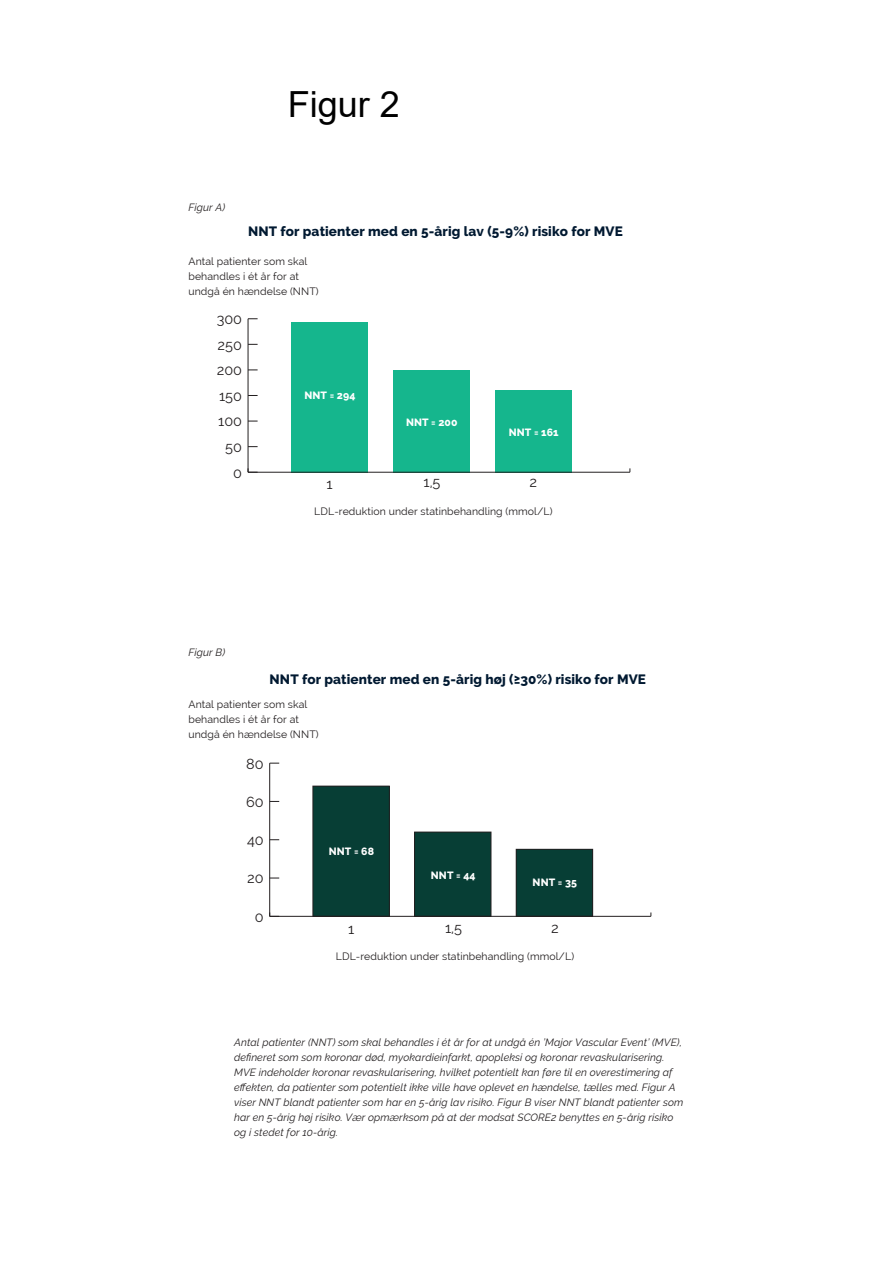
<style>
.page{position:relative;width:893px;height:1263px;background:#fff}
.page>*{position:absolute;margin:0;border:0;box-sizing:border-box;transform-origin:0 0}
.t1{font:36px "Arial";color:#000}
.t2{font:14.4px "Raleway";color:#231f20}
.t3{font:800 13.5px "Raleway";letter-spacing:.01em;color:#011931}
.t4{font:italic 10.5px/15px "Raleway";letter-spacing:.01em;color:#231f20}
.t5{font:10.5px/15px "Raleway";letter-spacing:.01em;color:#231f20}
.t6{font:800 10.5px "Raleway";letter-spacing:.01em;color:#fff}
</style>
<div class="page">
<div style="left:516px;top:849px;width:77px;height:67px;background:#073e35"></div>
<div style="left:516px;top:849px;width:77px;height:67px;border:1px solid #231f20"></div>
<div style="left:415px;top:832px;width:76px;height:84px;background:#073e35"></div>
<div style="left:414px;top:832px;width:77px;height:84px;border:1px solid #231f20"></div>
<div style="left:313px;top:786px;width:76px;height:130px;background:#073e35"></div>
<div style="left:313px;top:786px;width:76px;height:130px;border:1px solid #231f20"></div>
<div style="left:495px;top:390px;width:77px;height:82px;background:#15b68d"></div>
<div style="left:393px;top:370px;width:77px;height:102px;background:#15b68d"></div>
<div style="left:291px;top:322px;width:77px;height:150px;background:#15b68d"></div>
<hr style="left:248px;top:472px;width:382px;height:1px;background:#231f20">
<hr style="left:248px;top:319px;width:1px;height:153px;background:#231f20">
<svg style="left:248px;top:468px;width:10px;height:5px"></svg>
<hr style="left:270px;top:916px;width:381px;height:1px;background:#231f20">
<hr style="left:269px;top:763px;width:1px;height:153px;background:#231f20">
<svg style="left:269px;top:912px;width:10px;height:5px"></svg>
<h1 class="t1" style="left:288px;top:80px;width:114px">Figur 2</h1>
<p class="t4" style="left:188px;top:199px;width:38px">Figur A)</p>
<p class="t3" style="left:248px;top:224px;width:376px">NNT for patienter med en 5-årig lav (5-9%) risiko for MVE</p>
<p class="t5" style="left:188px;top:254px;width:132px">Antal patienter som skal behandles i ét år for at undgå én hændelse (NNT)</p>
<p class="t2" style="left:217px;top:311px;width:27px">300</p>
<p class="t2" style="left:218px;top:336px;width:26px">250</p>
<p class="t2" style="left:217px;top:362px;width:27px">200</p>
<p class="t2" style="left:219px;top:387px;width:24px">150</p>
<p class="t2" style="left:218px;top:413px;width:25px">100</p>
<p class="t2" style="left:225px;top:439px;width:18px">50</p>
<p class="t2" style="left:233px;top:464px;width:10px">0</p>
<p class="t6" style="left:304px;top:389px;width:52px">NNT = 294</p>
<p class="t6" style="left:406px;top:416px;width:53px">NNT = 200</p>
<p class="t6" style="left:509px;top:427px;width:51px">NNT = 161</p>
<p class="t2" style="left:327px;top:475px;width:8px">1</p>
<p class="t2" style="left:424px;top:474px;width:19px">1,5</p>
<p class="t2" style="left:529px;top:474px;width:9px">2</p>
<p class="t5" style="left:314px;top:503px;width:240px">LDL-reduktion under statinbehandling (mmol/L)</p>
<p class="t4" style="left:188px;top:644px;width:38px">Figur B)</p>
<p class="t3" style="left:270px;top:672px;width:378px">NNT for patienter med en 5-årig høj (≥30%) risiko for MVE</p>
<p class="t5" style="left:188px;top:697px;width:132px">Antal patienter som skal behandles i ét år for at undgå én hændelse (NNT)</p>
<p class="t2" style="left:246px;top:755px;width:19px">80</p>
<p class="t2" style="left:246px;top:793px;width:19px">60</p>
<p class="t2" style="left:247px;top:832px;width:18px">40</p>
<p class="t2" style="left:247px;top:870px;width:18px">20</p>
<p class="t2" style="left:255px;top:908px;width:10px">0</p>
<p class="t6" style="left:329px;top:846px;width:47px">NNT = 68</p>
<p class="t6" style="left:431px;top:869px;width:46px">NNT = 44</p>
<p class="t6" style="left:533px;top:877px;width:46px">NNT = 35</p>
<p class="t2" style="left:348px;top:921px;width:8px">1</p>
<p class="t2" style="left:445px;top:919px;width:19px">1,5</p>
<p class="t2" style="left:551px;top:919px;width:9px">2</p>
<p class="t5" style="left:336px;top:949px;width:240px">LDL-reduktion under statinbehandling (mmol/L)</p>
<p class="t4" style="left:234px;top:1035px;width:451px">Antal patienter (NNT) som skal behandles i ét år for at undgå én ’Major Vascular Event’ (MVE), defineret som som koronar død, myokardieinfarkt, apopleksi og koronar revaskularisering.<br>MVE indeholder koronar revaskularisering, hvilket potentielt kan føre til en overestimering af effekten, da patienter som potentielt ikke ville have oplevet en hændelse, tælles med. Figur A viser NNT blandt patienter som har en 5-årig lav risiko. Figur B viser NNT blandt patienter som har en 5-årig høj risiko. Vær opmærksom på at der modsat SCORE2 benyttes en 5-årig risiko og i stedet for 10-årig.</p>
</div>
